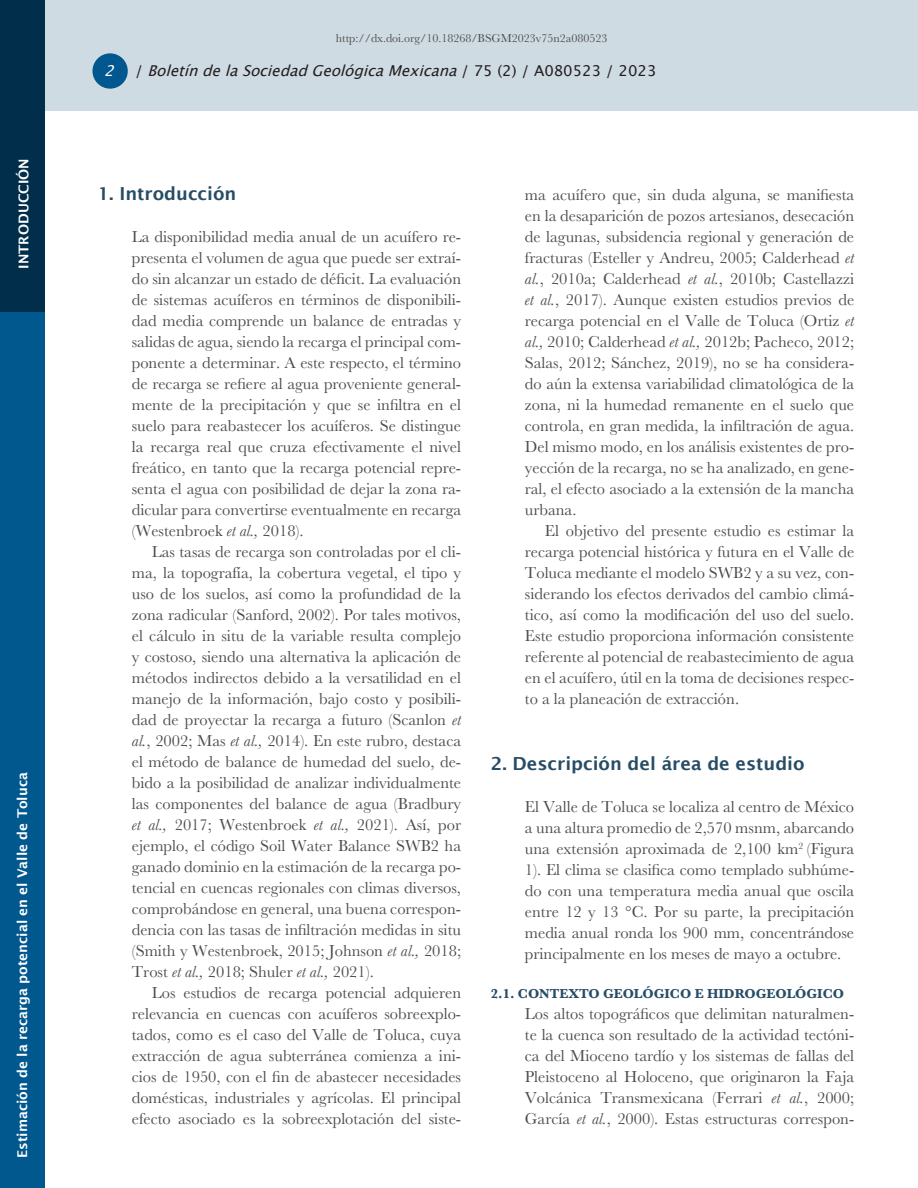
<style>
.page{position:relative;width:918px;height:1188px;background:#fff}
.page>*{position:absolute;margin:0;border:0;box-sizing:border-box;transform-origin:0 0}
.Jerarquía_1{font:600 18px "Lucida Sans";color:#274d66}
.t1{font:16.5px/21px "Baskerville";color:#4b4c4d;text-align:justify}
.t2{font:italic 15px "Lucida Grande";color:#231f20}
.Sección{font:600 13.5px "Lucida Sans";color:#fff}
.Jerarquía_2{font:700 13.5px "Baskerville";color:#274d66}
.t3{font:12px "Baskerville";color:#4b4c4d}
.s1{color:#fff}
.s2{font-style:normal}
.s3{font-style:italic}
</style>
<div class="page">
<div style="left:0;top:311px;width:44px;height:877px;background:#01588e"></div>
<div style="left:45px;top:0;width:873px;height:111px;background:#cfdbe2"></div>
<div style="left:92px;top:53px;width:36px;height:36px;background:#01588e;border-radius:50%"></div>
<div style="left:0;top:0;width:44px;height:311px;background:#012e4b"></div>
<p class="Sección" style="left:16px;top:269px;width:112px;rotate:-90deg">INTRODUCCIÓN</p>
<p class="Sección" style="left:15px;top:1158px;width:387px;rotate:-90deg">Estimación de la recarga potencial en el Valle de Toluca</p>
<p class="t3" style="left:336px;top:30px;width:273px">http://dx.doi.org/10.18268/BSGM2023v75n2a080523</p>
<p class="t2" style="left:104px;top:62px;width:554px"><span class="s1">2</span> <span class="s2">/</span> BoletíndelaSociedadGeológicaMexicana<span class="s2">/ 7 5 ( 2 ) / A 0 8 0 5 2 3 / 2 0 2 3</span></p>
<p class="Jerarquía_1" style="left:98px;top:184px;width:140px">1. Introducción</p>
<p class="t1" style="left:132px;top:227px;width:331px">La disponibilidad media anual de un acuífero re&shy;presenta el volumen de agua que puede ser extraí&shy;do sin alcanzar un estado de déficit. La evaluación de sistemas acuíferos en términos de disponibili&shy;dad media comprende un balance de entradas y salidas de agua, siendo la recarga el principal com&shy;ponente a determinar. A este respecto, el término de recarga se refiere al agua proveniente general&shy;mente de la precipitación y que se infiltra en el suelo para reabastecer los acuíferos. Se distingue la recarga real que cruza efectivamente el nivel freático, en tanto que la recarga potencial repre&shy;senta el agua con posibilidad de dejar la zona ra&shy;dicular para convertirse eventualmente en recarga (Westenbroek <span class="s3">et al.,</span> 2018).</p>
<p class="t1" style="left:132px;top:542px;width:331px;text-indent:20px">Las tasas de recarga son controladas por el cli&shy;ma, la topografía, la cobertura vegetal, el tipo y uso de los suelos, así como la profundidad de la zona radicular (Sanford, 2002). Por tales motivos, el cálculo in situ de la variable resulta complejo y costoso, siendo una alternativa la aplicación de métodos indirectos debido a la versatilidad en el manejo de la información, bajo costo y posibili&shy;dad de proyectar la recarga a futuro (Scanlon <span class="s3">et al.</span>, 2002; Mas <span class="s3">et al.,</span> 2014). En este rubro, destaca el método de balance de humedad del suelo, de&shy;bido a la posibilidad de analizar individualmente las componentes del balance de agua (Bradbury <span class="s3">et al.,</span> 2017; Westenbroek <span class="s3">et al.,</span> 2021). Así, por ejemplo, el código Soil Water Balance SWB2 ha ganado dominio en la estimación de la recarga po&shy;tencial en cuencas regionales con climas diversos, comprobándose en general, una buena correspon&shy;dencia con las tasas de infiltración medidas in situ (Smith y Westenbroek, 2015; Johnson <span class="s3">et al.,</span> 2018; Trost <span class="s3">et al.,</span> 2018; Shuler <span class="s3">et al.,</span> 2021).</p>
<p class="t1" style="left:132px;top:983px;width:331px;text-indent:20px">Los estudios de recarga potencial adquieren relevancia en cuencas con acuíferos sobreexplo&shy;tados, como es el caso del Valle de Toluca, cuya extracción de agua subterránea comienza a ini&shy;cios de 1950, con el fin de abastecer necesidades domésticas, industriales y agrícolas. El principal efecto asociado es la sobreexplotación del siste-</p>
<p class="t1" style="left:525px;top:185px;width:331px">ma acuífero que, sin duda alguna, se manifiesta en la desaparición de pozos artesianos, desecación de lagunas, subsidencia regional y generación de fracturas (Esteller y Andreu, 2005; Calderhead <span class="s3">et al.</span>, 2010a; Calderhead <span class="s3">et al.</span>, 2010b; Castellazzi <span class="s3">et al.</span>, 2017). Aunque existen estudios previos de recarga potencial en el Valle de Toluca (Ortiz <span class="s3">et al.,</span> 2010; Calderhead <span class="s3">et al.,</span> 2012b; Pacheco, 2012; Salas, 2012; Sánchez, 2019), no se ha considera&shy;do aún la extensa variabilidad climatológica de la zona, ni la humedad remanente en el suelo que controla, en gran medida, la infiltración de agua.<br>Del mismo modo, en los análisis existentes de pro&shy;yección de la recarga, no se ha analizado, en gene&shy;ral, el efecto asociado a la extensión de la mancha urbana.</p>
<p class="t1" style="left:525px;top:521px;width:331px;text-indent:20px">El objetivo del presente estudio es estimar la recarga potencial histórica y futura en el Valle de Toluca mediante el modelo SWB2 y a su vez, con&shy;siderando los efectos derivados del cambio climá&shy;tico, así como la modificación del uso del suelo.<br>Este estudio proporciona información consistente referente al potencial de reabastecimiento de agua en el acuífero, útil en la toma de decisiones respec&shy;to a la planeación de extracción.</p>
<p class="Jerarquía_1" style="left:491px;top:754px;width:315px">2. Descripción del área de estudio</p>
<p class="t1" style="left:525px;top:797px;width:331px">El Valle de Toluca se localiza al centro de México a una altura promedio de 2,570 msnm, abarcando una extensión aproximada de 2,100 km<sup>2</sup> (Figura 1). El clima se clasifica como templado subhúme&shy;do con una temperatura media anual que oscila entre 12 y 13 °C. Por su parte, la precipitación media anual ronda los 900 mm, concentrándose principalmente en los meses de mayo a octubre.</p>
<p class="Jerarquía_2" style="left:491px;top:984px;width:355px">2.1. CONTEXTO GEOLÓGICO E HIDROGEOLÓGICO</p>
<p class="t1" style="left:525px;top:1004px;width:331px">Los altos topográficos que delimitan naturalmen&shy;te la cuenca son resultado de la actividad tectóni&shy;ca del Mioceno tardío y los sistemas de fallas del Pleistoceno al Holoceno, que originaron la Faja Volcánica Transmexicana (Ferrari <span class="s3">et al.</span>, 2000; García <span class="s3">et al.</span>, 2000). Estas estructuras correspon-</p>
</div>
